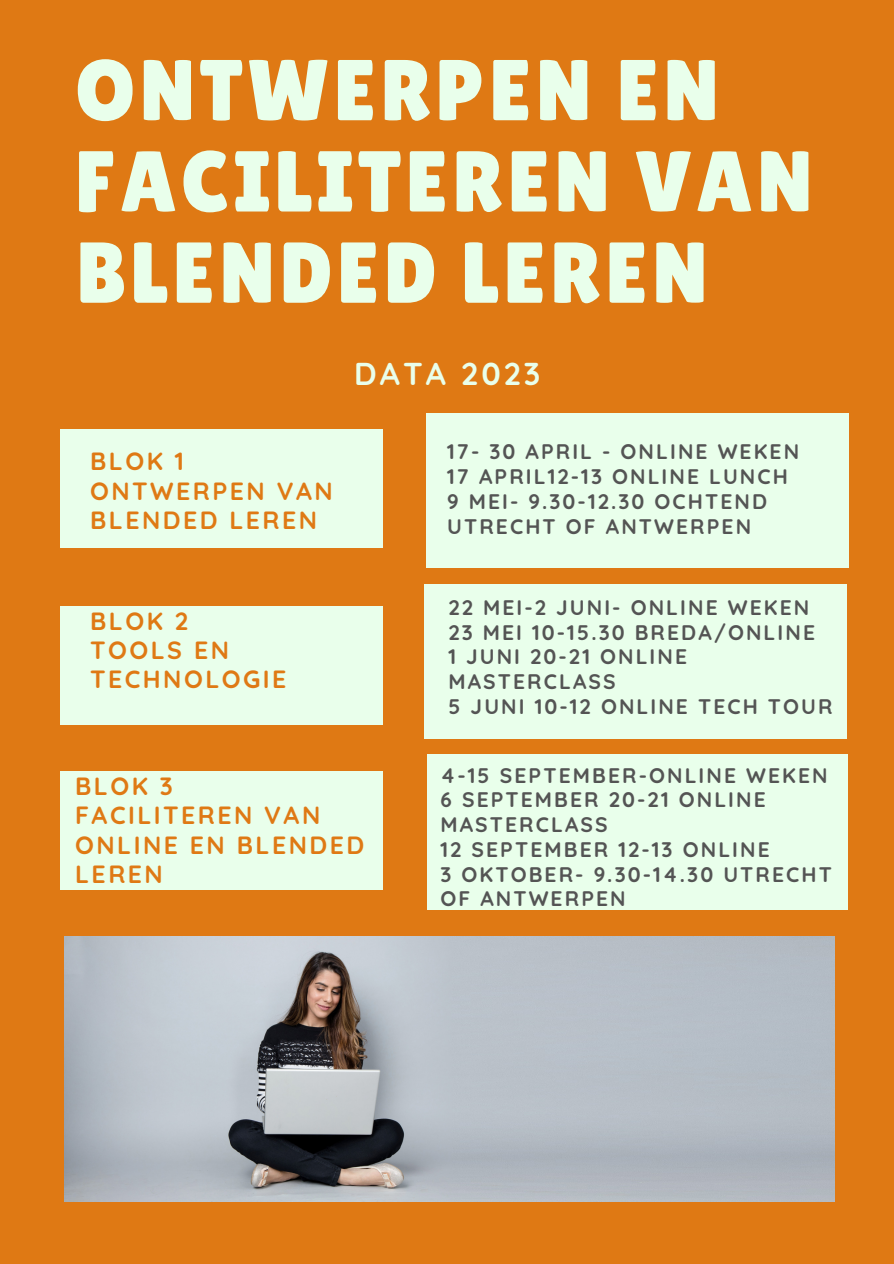
<style>
.page{position:relative;width:894px;height:1264px;background:#fff}
.page>*{position:absolute;margin:0;border:0;box-sizing:border-box;transform-origin:0 0}
.t1{font:86.1px/91.2px "Lilita One";letter-spacing:.05em;color:#e9ffeb}
.t2{font:700 31.5px "Quicksand";letter-spacing:.1em;color:#e9ffeb}
.t3{font:700 24.9px/29.2px "Quicksand";letter-spacing:.1em;color:#df7914}
.t4{font:700 21px/24.8px "Quicksand";letter-spacing:.1em;color:#545454}
</style>
<div class="page">
<div style="left:0;top:0;width:893px;height:1263px;background:#df7914"></div>
<div style="left:424px;top:584px;width:423px;height:154px;background:#e9ffeb"></div>
<div style="left:425px;top:413px;width:423px;height:154px;background:#e9ffeb"></div>
<div style="left:61px;top:771px;width:322px;height:119px;background:#e9ffeb"></div>
<div style="left:61px;top:606px;width:322px;height:119px;background:#e9ffeb"></div>
<div style="left:61px;top:429px;width:322px;height:119px;background:#e9ffeb"></div>
<img style="left:65px;top:936px;width:769px;height:265px">
<div style="left:426px;top:754px;width:420px;height:155px;background:#e9ffeb"></div>
<h1 class="t1" style="left:75px;top:44px;width:738px">ONTWERPEN EN<br>FACILITEREN VAN<br>BLENDED LEREN</h1>
<p class="t3" style="left:90px;top:446px;width:244px">BLOK 1<br>ONTWERPEN VAN<br>BLENDED LEREN</p>
<h2 class="t2" style="left:354px;top:353px;width:188px">DATA 2023</h2>
<p class="t4" style="left:447px;top:439px;width:353px">17- 30 APRIL - ONLINE WEKEN<br>17 APRIL12-13 ONLINE LUNCH<br>9 MEI- 9.30-12.30 OCHTEND<br>UTRECHT OF ANTWERPEN</p>
<p class="t3" style="left:90px;top:605px;width:198px">BLOK 2<br>TOOLS EN<br>TECHNOLOGIE</p>
<p class="t4" style="left:448px;top:594px;width:386px">22 MEI-2 JUNI- ONLINE WEKEN<br>23 MEI 10-15.30 BREDA/ONLINE<br>1 JUNI 20-21 ONLINE<br>MASTERCLASS<br>5 JUNI 10-12 ONLINE TECH TOUR</p>
<p class="t3" style="left:75px;top:771px;width:290px">BLOK 3<br>FACILITEREN VAN<br>ONLINE EN BLENDED<br>LEREN</p>
<p class="t4" style="left:440px;top:762px;width:393px">4-15 SEPTEMBER-ONLINE WEKEN<br>6 SEPTEMBER 20-21 ONLINE<br>MASTERCLASS<br>12 SEPTEMBER 12-13 ONLINE<br>3 OKTOBER- 9.30-14.30 UTRECHT<br>OF ANTWERPEN</p>
</div>
